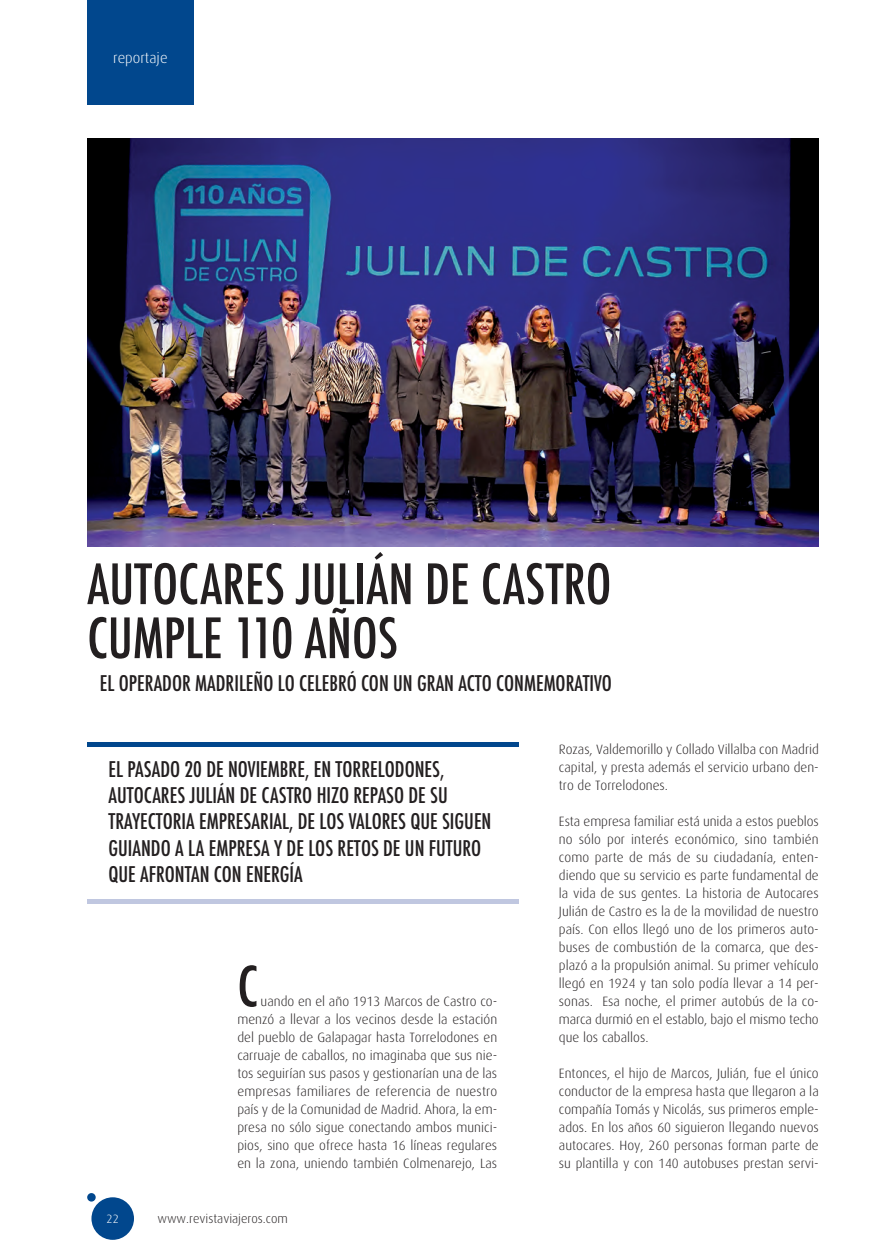
<style>
.page{position:relative;width:889px;height:1259px;background:#fff}
.page>*{position:absolute;margin:0;border:0;box-sizing:border-box;transform-origin:0 0}
.t1{font:500 condensed 54px/54px "Futura";color:#231f20}
.t2{font:500 condensed 21px/26.2px "Futura";color:#231f20}
.t3{font:300 15px "Dax";color:#fff}
.t4{font:300 13.5px/18px "Dax";color:#231f20;text-align:justify}
.t5{font:300 12.75px "Dax";color:#231f20}
.t6{font:300 12px "Dax";color:#fff}
</style>
<div class="page">
<img style="left:87px;top:138px;width:732px;height:408px">
<div style="left:87px;top:0;width:106px;height:104px;background:#01478d"></div>
<div style="left:91px;top:1197px;width:43px;height:42px;background:#01478d;border-radius:50%"></div>
<div style="left:87px;top:1193px;width:9px;height:8px;background:#01478d;border-radius:50%"></div>
<hr style="left:87px;top:742px;width:431px;height:4px;background:#01478d">
<div style="left:87px;top:899px;width:431px;height:5px;background:#c0c7e0"></div>
<p class="t3" style="left:113px;top:51px;width:56px">reportaje</p>
<h1 class="t1" style="left:87px;top:556px;width:526px">AUTOCARES JULIÁN DE CASTRO<br>CUMPLE 110 AÑOS</h1>
<h2 class="t2" style="left:100px;top:670px;width:513px">EL OPERADOR MADRILEÑO LO CELEBRÓ CON UN GRAN ACTO CONMEMORATIVO</h2>
<h2 class="t2" style="left:108px;top:756px;width:384px">EL PASADO 20 DE NOVIEMBRE, EN TORRELODONES, AUTOCARES JULIÁN DE CASTRO HIZO REPASO DE SU TRAYECTORIA EMPRESARIAL, DE LOS VALORES QUE SIGUEN GUIANDO A LA EMPRESA Y DE LOS RETOS DE UN FUTURO QUE AFRONTAN CON ENERGÍA</h2>
<h1 class="t1" style="left:237px;top:959px;width:22px">C</h1>
<p class="t4" style="left:237px;top:993px;width:261px;text-indent:23px">uando en el año 1913 Marcos de Castro co&shy;menzó a llevar a los vecinos desde la estación del pueblo de Galapagar hasta Torrelodones en carruaje de caballos, no imaginaba que sus nie&shy;tos seguirían sus pasos y gestionarían una de las empresas familiares de referencia de nuestro país y de la Comunidad de Madrid. Ahora, la em&shy;presa no sólo sigue conectando ambos munici&shy;pios, sino que ofrece hasta 16 líneas regulares en la zona, uniendo también Colmenarejo, Las</p>
<p class="t6" style="left:107px;top:1213px;width:14px">22</p>
<p class="t5" style="left:157px;top:1212px;width:132px">www.revistaviajeros.com</p>
<p class="t4" style="left:559px;top:741px;width:261px">Rozas, Valdemorillo y Collado Villalba con Madrid capital, y presta además el servicio urbano den&shy;tro de Torrelodones.</p>
<p class="t4" style="left:559px;top:813px;width:261px">Esta empresa familiar está unida a estos pueblos no sólo por interés económico, sino también como parte de más de su ciudadanía, enten&shy;diendo que su servicio es parte fundamental de la vida de sus gentes. La historia de Autocares Julián de Castro es la de la movilidad de nuestro país. Con ellos llegó uno de los primeros auto&shy;buses de combustión de la comarca, que des&shy;plazó a la propulsión animal. Su primer vehículo llegó en 1924 y tan solo podía llevar a 14 per&shy;sonas. Esa noche, el primer autobús de la co&shy;marca durmió en el establo, bajo el mismo techo que los caballos.</p>
<p class="t4" style="left:559px;top:1065px;width:261px">Entonces, el hijo de Marcos, Julián, fue el único conductor de la empresa hasta que llegaron a la compañía Tomás y Nicolás, sus primeros emple&shy;ados. En los años 60 siguieron llegando nuevos autocares. Hoy, 260 personas forman parte de su plantilla y con 140 autobuses prestan servi-</p>
</div>
